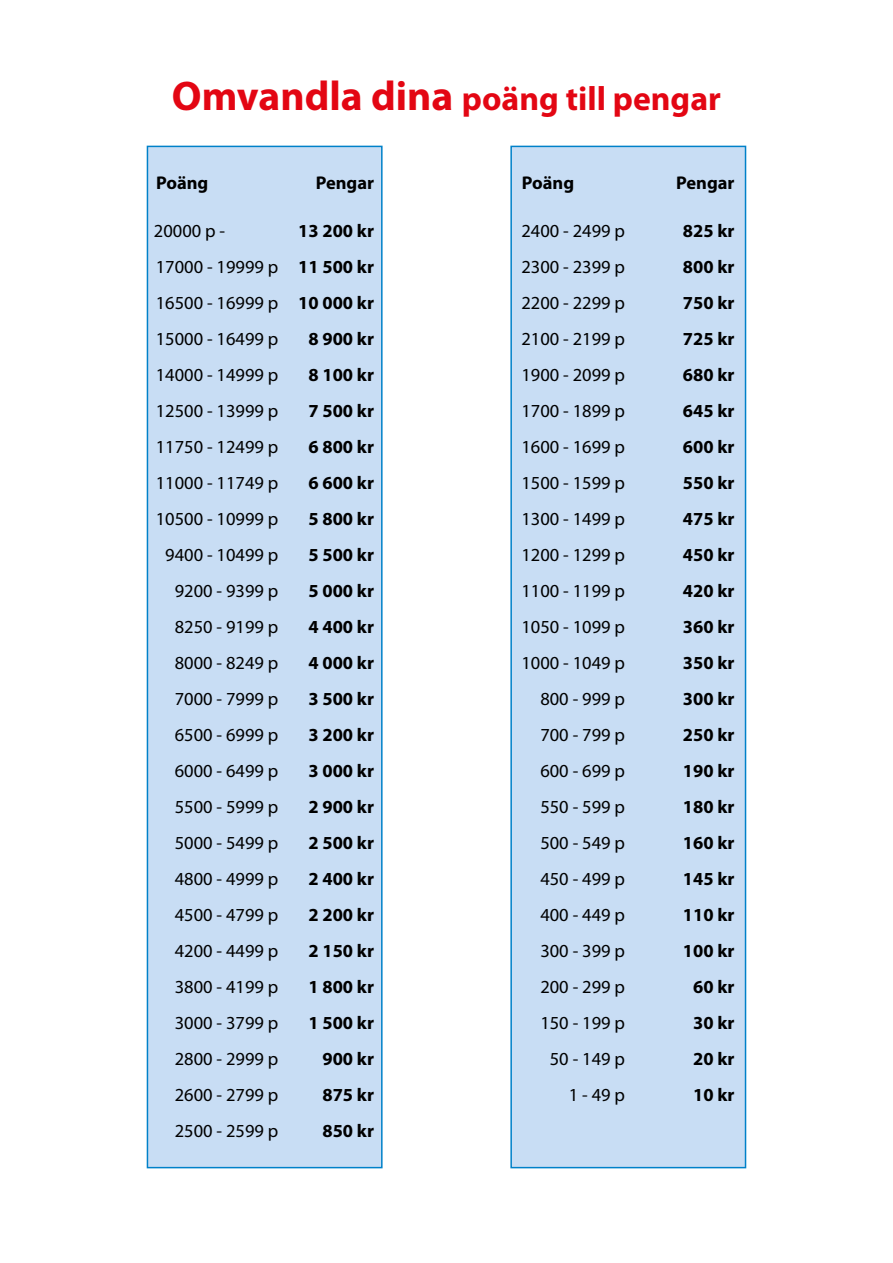
<style>
.page{position:relative;width:893px;height:1263px;background:#fff}
.page>*{position:absolute;margin:0;border:0;box-sizing:border-box;transform-origin:0 0}
.t1{font:700 33.75px "Myriad Pro";color:#e30613}
.t2{font:18.45px/36px "Myriad Pro";color:#000;text-align:right}
.t3{font:700 18.45px/36px "Myriad Pro";color:#000;text-align:right}
.s1{font-size:41.55px}
</style>
<div class="page">
<div style="left:147px;top:146px;width:236px;height:1022px;background:#c8ddf4;border:2px solid #0081c9"></div>
<div style="left:510px;top:146px;width:236px;height:1022px;background:#c8ddf4;border:2px solid #0081c9"></div>
<h1 class="t1" style="left:172px;top:76px;width:550px"><span class="s1">Omvandla dina</span> poäng till pengar</h1>
<p class="t3" style="left:156px;top:165px;width:54px">Poäng</p>
<p class="t2" style="left:154px;top:213px;width:73px">20000 p -</p>
<p class="t2" style="left:156px;top:249px;width:124px">17000 - 19999 p</p>
<p class="t2" style="left:156px;top:285px;width:124px">16500 - 16999 p</p>
<p class="t2" style="left:156px;top:321px;width:124px">15000 - 16499 p</p>
<p class="t2" style="left:156px;top:357px;width:124px">14000 - 14999 p</p>
<p class="t2" style="left:156px;top:393px;width:124px">12500 - 13999 p</p>
<p class="t2" style="left:156px;top:429px;width:124px">11750 - 12499 p</p>
<p class="t2" style="left:156px;top:465px;width:124px">11000 - 11749 p</p>
<p class="t2" style="left:156px;top:501px;width:124px">10500 - 10999 p</p>
<p class="t2" style="left:165px;top:537px;width:115px">9400 - 10499 p</p>
<p class="t2" style="left:175px;top:573px;width:105px">9200 - 9399 p</p>
<p class="t2" style="left:175px;top:609px;width:105px">8250 - 9199 p</p>
<p class="t2" style="left:175px;top:645px;width:105px">8000 - 8249 p</p>
<p class="t2" style="left:175px;top:681px;width:105px">7000 - 7999 p</p>
<p class="t2" style="left:175px;top:717px;width:105px">6500 - 6999 p</p>
<p class="t2" style="left:175px;top:753px;width:105px">6000 - 6499 p</p>
<p class="t2" style="left:175px;top:788px;width:105px">5500 - 5999 p</p>
<p class="t2" style="left:175px;top:824px;width:105px">5000 - 5499 p</p>
<p class="t2" style="left:175px;top:860px;width:105px">4800 - 4999 p</p>
<p class="t2" style="left:175px;top:896px;width:105px">4500 - 4799 p</p>
<p class="t2" style="left:175px;top:932px;width:105px">4200 - 4499 p</p>
<p class="t2" style="left:175px;top:968px;width:105px">3800 - 4199 p</p>
<p class="t2" style="left:175px;top:1004px;width:105px">3000 - 3799 p</p>
<p class="t2" style="left:175px;top:1040px;width:105px">2800 - 2999 p</p>
<p class="t2" style="left:175px;top:1076px;width:105px">2600 - 2799 p</p>
<p class="t2" style="left:175px;top:1112px;width:105px">2500 - 2599 p</p>
<p class="t3" style="left:316px;top:165px;width:60px">Pengar</p>
<p class="t3" style="left:298px;top:213px;width:77px">13 200 kr<br>11 500 kr<br>10 000 kr<br>8 900 kr<br>8 100 kr<br>7 500 kr<br>6 800 kr<br>6 600 kr<br>5 800 kr<br>5 500 kr<br>5 000 kr<br>4 400 kr<br>4 000 kr<br>3 500 kr<br>3 200 kr<br>3 000 kr<br>2 900 kr<br>2 500 kr<br>2 400 kr<br>2 200 kr<br>2 150 kr<br>1 800 kr<br>1 500 kr<br>900 kr<br>875 kr<br>850 kr</p>
<p class="t3" style="left:522px;top:165px;width:54px">Poäng</p>
<p class="t2" style="left:521px;top:213px;width:105px">2400 - 2499 p<br>2300 - 2399 p<br>2200 - 2299 p<br>2100 - 2199 p<br>1900 - 2099 p<br>1700 - 1899 p<br>1600 - 1699 p<br>1500 - 1599 p<br>1300 - 1499 p<br>1200 - 1299 p<br>1100 - 1199 p<br>1050 - 1099 p<br>1000 - 1049 p<br>800 - 999 p<br>700 - 799 p<br>600 - 699 p<br>550 - 599 p<br>500 - 549 p<br>450 - 499 p<br>400 - 449 p<br>300 - 399 p<br>200 - 299 p<br>150 - 199 p<br>50 - 149 p<br>1 - 49 p</p>
<p class="t3" style="left:676px;top:165px;width:60px">Pengar</p>
<p class="t3" style="left:683px;top:213px;width:53px;text-align:center">825 kr<br>800 kr<br>750 kr<br>725 kr<br>680 kr<br>645 kr<br>600 kr<br>550 kr<br>475 kr<br>450 kr<br>420 kr<br>360 kr<br>350 kr<br>300 kr<br>250 kr<br>190 kr<br>180 kr<br>160 kr<br>145 kr<br>110 kr<br>100 kr<br>60 kr<br>30 kr<br>20 kr<br>10 kr</p>
</div>
